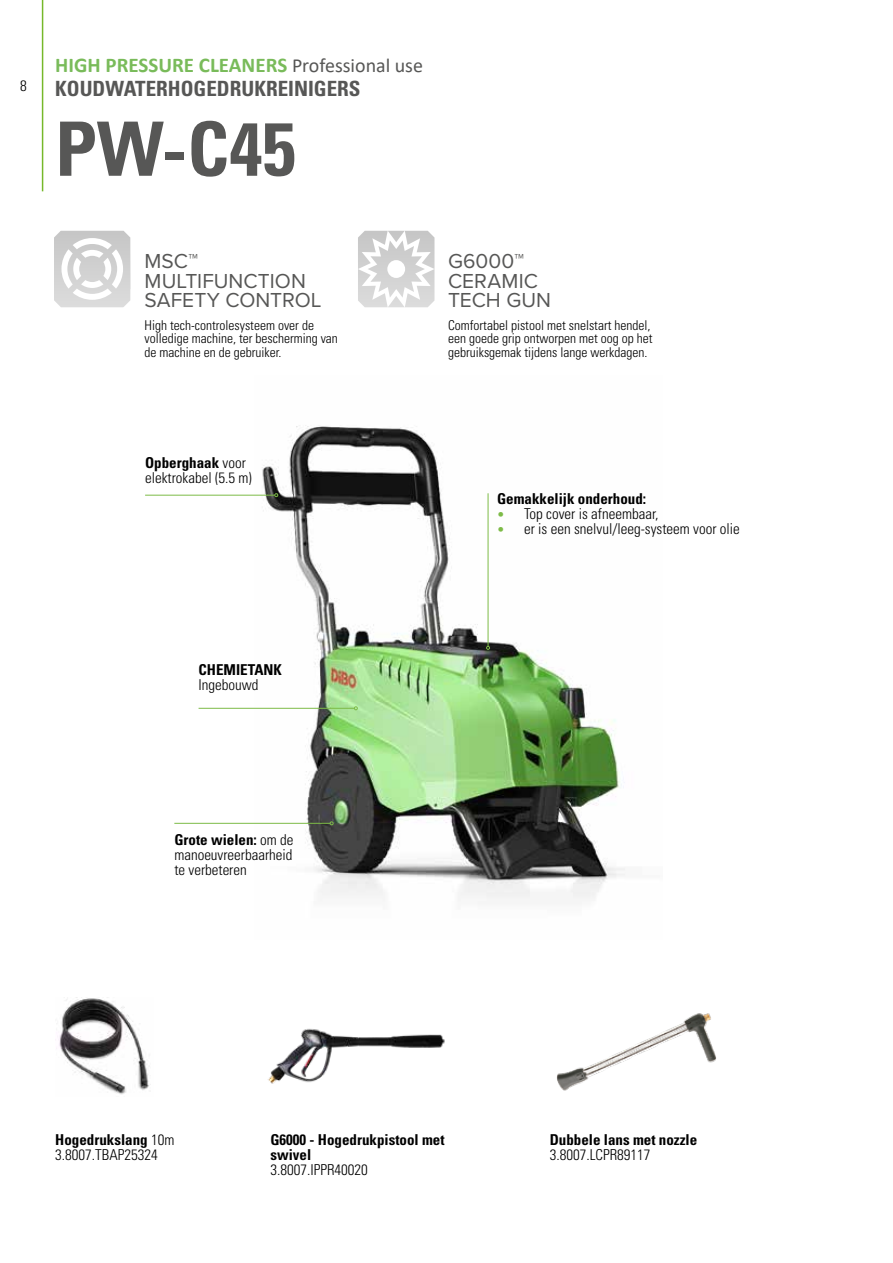
<style>
.page{position:relative;width:893px;height:1263px;background:#fff}
.page>*{position:absolute;margin:0;border:0;box-sizing:border-box;transform-origin:0 0}
.t1{font:700 condensed 75px "Univers LT Std";color:#575756}
.t2{font:21px/19.5px "Proxima Nova";letter-spacing:.005em;color:#575756}
.t3{font:700 21px "Calibri";color:#79bb5a}
.t4{font:700 condensed 21px "Univers LT Std";color:#575756}
.t5{font:300 condensed 15px/15px "Univers LT Std";color:#000}
.t6{font:700 condensed 15px/15px "Univers LT Std";color:#000}
.t7{font:300 condensed 13.5px/13.5px "Univers LT Std";color:#000}
.s1{font-weight:400;font-size:19.95px;color:#575756}
.s2{font-weight:700}
.s3{font-family:"Calibri";font-weight:400;font-stretch:normal;color:#7dbb47}
</style>
<div class="page">
<hr style="left:42px;top:0;width:1px;height:191px;background:#76b82a">
<img style="left:255px;top:425px;width:370px;height:474px">
<hr style="left:488px;top:493px;width:1px;height:153px;background:#7dbb47">
<svg style="left:486px;top:646px;width:4px;height:4px"></svg>
<img style="left:268px;top:1028px;width:177px;height:56px">
<img style="left:55px;top:997px;width:96px;height:98px">
<hr style="left:199px;top:708px;width:155px;height:1px;background:#7dbb47">
<svg style="left:354px;top:706px;width:4px;height:4px"></svg>
<svg style="left:54px;top:231px;width:77px;height:76px"></svg>
<svg style="left:358px;top:231px;width:76px;height:76px"></svg>
<img style="left:556px;top:1013px;width:161px;height:78px">
<hr style="left:145px;top:495px;width:130px;height:1px;background:#7dbb47">
<svg style="left:274px;top:493px;width:4px;height:4px"></svg>
<hr style="left:174px;top:823px;width:156px;height:1px;background:#7dbb47">
<svg style="left:330px;top:821px;width:4px;height:4px"></svg>
<p class="t5" style="left:20px;top:78px;width:8px">8</p>
<h2 class="t3" style="left:55px;top:50px;width:369px">HIGH PRESSURE CLEANERS <span class="s1">Professional use</span></h2>
<h2 class="t4" style="left:55px;top:76px;width:307px">KOUDWATERHOGEDRUKREINIGERS</h2>
<h1 class="t1" style="left:55px;top:103px;width:242px">PW-C45</h1>
<h2 class="t2" style="left:145px;top:251px;width:179px">MSC™<br>MULTIFUNCTION<br>SAFETY CONTROL</h2>
<h2 class="t2" style="left:448px;top:251px;width:105px">G6000™<br>CERAMIC<br>TECH GUN</h2>
<p class="t7" style="left:145px;top:318px;width:195px">High tech-controlesysteem over de volledige machine, ter bescherming van de machine en de gebruiker.</p>
<p class="t7" style="left:448px;top:318px;width:206px">Comfortabel pistool met snelstart hendel, een goede grip ontworpen met oog op het gebruiksgemak tijdens lange werkdagen.</p>
<p class="t5" style="left:145px;top:456px;width:108px"><span class="s2">Opberghaak</span> voor elektrokabel (5.5 m)</p>
<p class="t6" style="left:497px;top:491px;width:151px">Gemakkelijk onderhoud:</p>
<p class="t5" style="left:497px;top:506px;width:163px"><span class="s3">•</span> Top cover is afneembaar,</p>
<p class="t5" style="left:497px;top:521px;width:244px"><span class="s3">•</span> er is een snelvul/leeg-systeem voor olie</p>
<p class="t6" style="left:199px;top:662px;width:85px">CHEMIETANK</p>
<p class="t5" style="left:199px;top:677px;width:61px">Ingebouwd</p>
<p class="t5" style="left:174px;top:832px;width:121px;text-align:justify"><span class="s2">Grote wielen:</span> om de manoeuvreerbaarheid te verbeteren</p>
<p class="t5" style="left:55px;top:1133px;width:121px"><span class="s2">Hogedrukslang</span> 10m<br>3.8007.TBAP25324</p>
<p class="t6" style="left:270px;top:1132px;width:176px">G6000 - Hogedrukpistool met swivel</p>
<p class="t5" style="left:270px;top:1163px;width:99px">3.8007.IPPR40020</p>
<p class="t6" style="left:550px;top:1132px;width:149px">Dubbele lans met nozzle</p>
<p class="t5" style="left:550px;top:1148px;width:102px">3.8007.LCPR89117</p>
</div>
